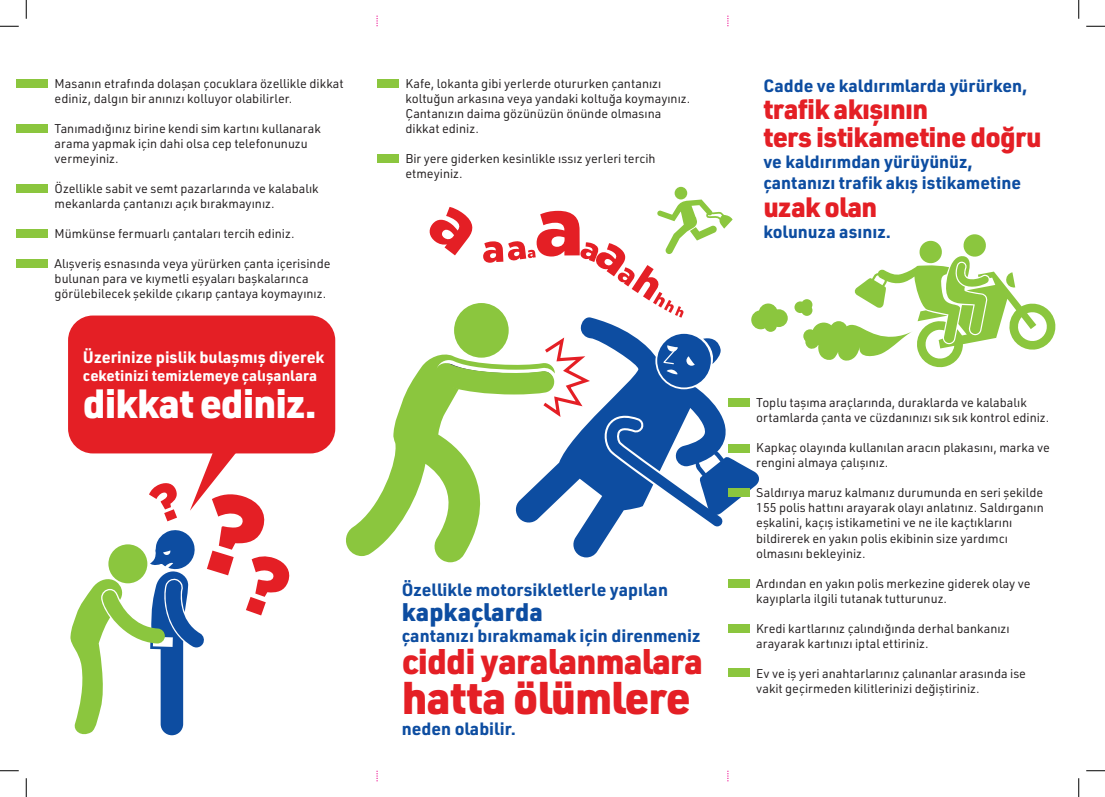
<style>
.page{position:relative;width:1105px;height:797px;background:#fff}
.page>*{position:absolute;margin:0;border:0;box-sizing:border-box;transform-origin:0 0}
.t1{font:900 45px "URWDIN";letter-spacing:-.025em;color:#e41f25}
.t2{font:900 40px "URWDIN";letter-spacing:-.025em;color:#fff}
.t3{font:900 35px "URWDIN";letter-spacing:-.025em;color:#e41f25}
.t4{font:900 27.5px/27.5px "URWDIN";letter-spacing:-.025em;color:#e41f25}
.t5{font:900 25px "URWDIN";color:#0d4da1}
.t6{font:700 17.5px/21px "URWDIN";color:#0d4da1}
.t7{font:700 16.25px "URWDIN";color:#fff}
.t8{font:700 15px "URWDIN";color:#fff}
.t9{font:12.5px/15px "URWDIN";color:#231f20}
</style>
<div class="page">
<div style="left:377px;top:79px;width:21px;height:9px;background:#8bc63e"></div>
<div style="left:728px;top:398px;width:21px;height:9px;background:#8bc63e"></div>
<div style="left:16px;top:79px;width:32px;height:9px;background:#8bc63e"></div>
<div style="left:16px;top:124px;width:32px;height:9px;background:#8bc63e"></div>
<div style="left:16px;top:184px;width:32px;height:9px;background:#8bc63e"></div>
<div style="left:16px;top:229px;width:32px;height:9px;background:#8bc63e"></div>
<div style="left:16px;top:259px;width:32px;height:9px;background:#8bc63e"></div>
<div style="left:377px;top:154px;width:21px;height:9px;background:#8bc63e"></div>
<div style="left:68px;top:315px;width:267px;height:138px;background:#e41f25;border-radius:25px"></div>
<svg style="left:70px;top:446px;width:222px;height:290px"></svg>
<svg style="left:429px;top:207px;width:44px;height:48px"></svg>
<div style="left:675px;top:187px;width:12px;height:12px;background:#8bc63e;border-radius:50%"></div>
<svg style="left:483px;top:199px;width:250px;height:117px"></svg>
<div style="left:454px;top:303px;width:55px;height:54px;background:#8bc63e;border-radius:50%"></div>
<svg style="left:346px;top:357px;width:135px;height:205px"></svg>
<svg style="left:433px;top:334px;width:81px;height:86px"></svg>
<svg style="left:514px;top:316px;width:207px;height:241px"></svg>
<svg style="left:604px;top:414px;width:155px;height:112px"></svg>
<svg style="left:686px;top:356px;width:9px;height:10px"></svg>
<svg style="left:661px;top:345px;width:18px;height:30px"></svg>
<svg style="left:804px;top:234px;width:252px;height:134px"></svg>
<div style="left:830px;top:321px;width:17px;height:17px;background:#8bc63e;border-radius:50%"></div>
<div style="left:812px;top:322px;width:23px;height:24px;background:#8bc63e;border-radius:50%"></div>
<div style="left:803px;top:329px;width:14px;height:14px;background:#8bc63e;border-radius:50%"></div>
<div style="left:759px;top:303px;width:19px;height:19px;background:#8bc63e;border-radius:50%"></div>
<div style="left:770px;top:309px;width:18px;height:18px;background:#8bc63e;border-radius:50%"></div>
<div style="left:751px;top:310px;width:19px;height:19px;background:#8bc63e;border-radius:50%"></div>
<div style="left:764px;top:319px;width:13px;height:13px;background:#8bc63e;border-radius:50%"></div>
<div style="left:794px;top:301px;width:12px;height:12px;background:#8bc63e;border-radius:50%"></div>
<div style="left:801px;top:299px;width:11px;height:11px;background:#8bc63e;border-radius:50%"></div>
<div style="left:801px;top:305px;width:11px;height:11px;background:#8bc63e;border-radius:50%"></div>
<div style="left:728px;top:488px;width:21px;height:9px;background:#8bc63e"></div>
<div style="left:728px;top:578px;width:21px;height:9px;background:#8bc63e"></div>
<div style="left:728px;top:623px;width:21px;height:9px;background:#8bc63e"></div>
<div style="left:728px;top:668px;width:21px;height:9px;background:#8bc63e"></div>
<svg style="left:0;top:25px;width:19px;height:2px"></svg>
<svg style="left:1086px;top:25px;width:19px;height:2px"></svg>
<svg style="left:0;top:770px;width:19px;height:1px"></svg>
<svg style="left:1086px;top:770px;width:19px;height:1px"></svg>
<svg style="left:25px;top:0;width:2px;height:19px"></svg>
<svg style="left:25px;top:778px;width:2px;height:19px"></svg>
<svg style="left:1078px;top:0;width:1px;height:19px"></svg>
<svg style="left:1078px;top:778px;width:1px;height:19px"></svg>
<p class="t9" style="left:55px;top:76px;width:291px">Masanın etrafında dolaşan çocuklara özellikle dikkat ediniz, dalgın bir anınızı kolluyor olabilirler.</p>
<p class="t9" style="left:55px;top:121px;width:268px">Tanımadığınız birine kendi sim kartını kullanarak arama yapmak için dahi olsa cep telefonunuzu vermeyiniz.</p>
<p class="t9" style="left:55px;top:181px;width:266px">Özellikle sabit ve semt pazarlarında ve kalabalık mekanlarda çantanızı açık bırakmayınız.</p>
<p class="t9" style="left:55px;top:226px;width:241px">Mümkünse fermuarlı çantaları tercih ediniz.</p>
<p class="t9" style="left:55px;top:256px;width:277px">Alışveriş esnasında veya yürürken çanta içerisinde bulunan para ve kıymetli eşyaları başkalarınca görülebilecek şekilde çıkarıp çantaya koymayınız.</p>
<h3 class="t7" style="left:83px;top:346px;width:243px">Üzerinize pislik bulaşmış diyerek</h3>
<p class="t8" style="left:83px;top:365px;width:236px">ceketinizi temizlemeye çalışanlara</p>
<h2 class="t2" style="left:83px;top:376px;width:235px">dikkat ediniz.</h2>
<p class="t9" style="left:405px;top:76px;width:286px">Kafe, lokanta gibi yerlerde otururken çantanızı koltuğun arkasına veya yandaki koltuğa koymayınız.<br>Çantanızın daima gözünüzün önünde olmasına dikkat ediniz.</p>
<p class="t9" style="left:405px;top:151px;width:252px">Bir yere giderken kesinlikle ıssız yerleri tercih etmeyiniz.</p>
<h3 class="t6" style="left:763px;top:74px;width:265px">Cadde ve kaldırımlarda yürürken,</h3>
<h3 class="t4" style="left:763px;top:95px;width:280px">trafik akışının<br>ters istikametine doğru</h3>
<h3 class="t6" style="left:763px;top:150px;width:259px">ve kaldırımdan yürüyünüz, çantanızı trafik akış istikametine</h3>
<h3 class="t4" style="left:763px;top:192px;width:116px">uzak olan</h3>
<h3 class="t6" style="left:763px;top:220px;width:129px">kolunuza asınız.</h3>
<h3 class="t6" style="left:402px;top:578px;width:268px">Özellikle motorsikletlerle yapılan</h3>
<h3 class="t5" style="left:402px;top:594px;width:142px">kapkaçlarda</h3>
<h3 class="t6" style="left:402px;top:624px;width:300px">çantanızı bırakmamak için direnmeniz</h3>
<h3 class="t3" style="left:402px;top:637px;width:303px">ciddi yaralanmalara</h3>
<h1 class="t1" style="left:402px;top:666px;width:290px">hatta ölümlere</h1>
<h3 class="t6" style="left:402px;top:717px;width:116px">neden olabilir.</h3>
<p class="t9" style="left:756px;top:395px;width:295px">Toplu taşıma araçlarında, duraklarda ve kalabalık ortamlarda çanta ve cüzdanınızı sık sık kontrol ediniz.</p>
<p class="t9" style="left:756px;top:440px;width:295px">Kapkaç olayında kullanılan aracın plakasını, marka ve rengini almaya çalışınız.</p>
<p class="t9" style="left:756px;top:485px;width:289px">Saldırıya maruz kalmanız durumunda en seri şekilde 155 polis hattını arayarak olayı anlatınız. Saldırganın eşkalini, kaçış istikametini ve ne ile kaçtıklarını bildirerek en yakın polis ekibinin size yardımcı olmasını bekleyiniz.</p>
<p class="t9" style="left:756px;top:575px;width:276px">Ardından en yakın polis merkezine giderek olay ve kayıplarla ilgili tutanak tutturunuz.</p>
<p class="t9" style="left:756px;top:620px;width:255px">Kredi kartlarınız çalındığında derhal bankanızı arayarak kartınızı iptal ettiriniz.</p>
<p class="t9" style="left:756px;top:665px;width:271px">Ev ve iş yeri anahtarlarınız çalınanlar arasında ise vakit geçirmeden kilitlerinizi değiştiriniz.</p>
</div>
